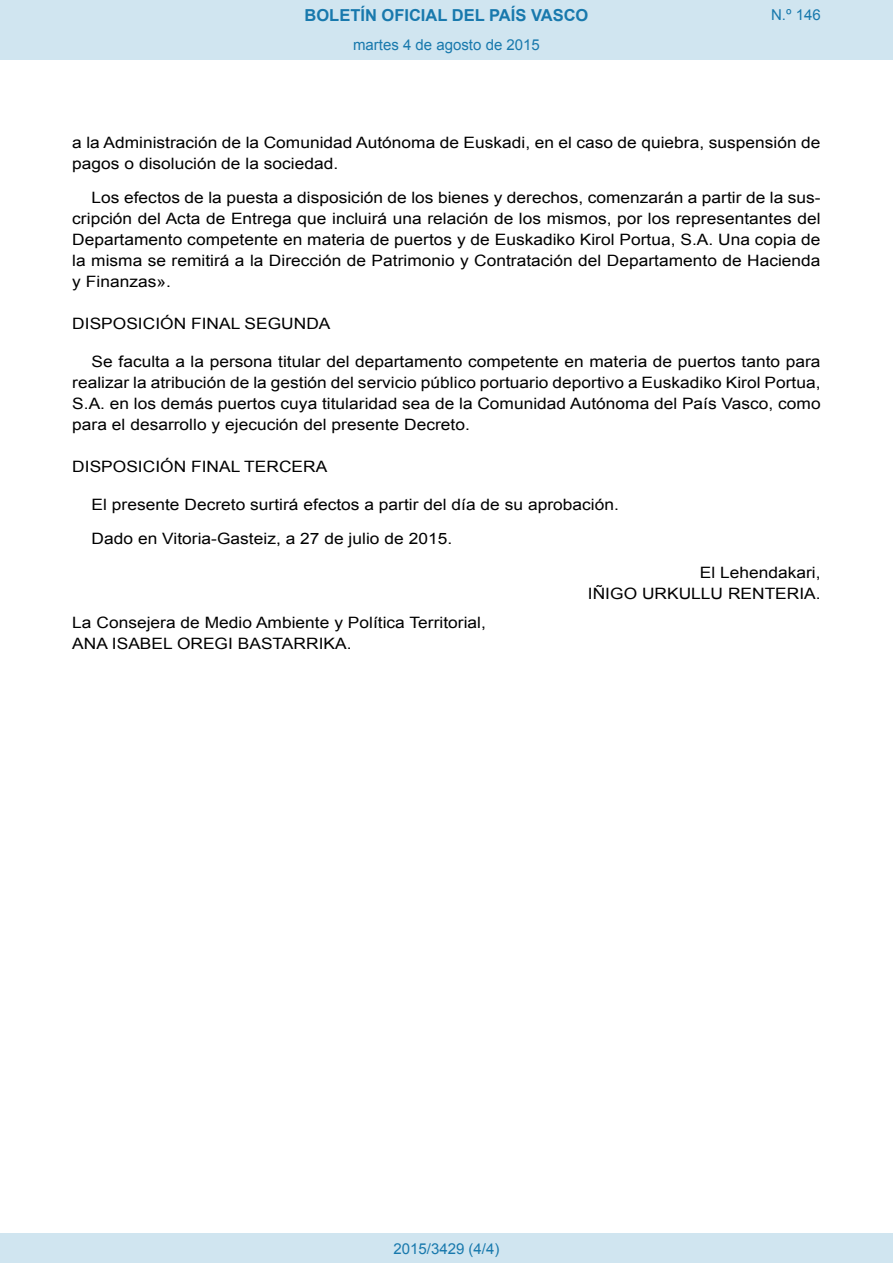
<style>
.page{position:relative;width:893px;height:1263px;background:#fff}
.page>*{position:absolute;margin:0;border:0;box-sizing:border-box;transform-origin:0 0}
.t1{font:700 16.5px "Arial";color:#1879ad}
.BOPVDetalle{font:15.6px/21px "Arial";color:#000;text-align:justify;scale:1.11 1}
.BOPVFirmaPuesto{font:15.6px "Arial";color:#000;scale:1.11 1}
.BOPVFirmaLugFec{font:15.6px "Arial";color:#000;scale:1.11 1}
.BOPVFirmaNombre{font:15.6px "Arial";color:#000;scale:1.11 1}
.BOPVDisposicionTitul{font:15.6px "Arial";color:#000;scale:1.11 1}
.BOPVDisposicion{font:15.6px "Arial";color:#000;scale:1.11 1}
.BOPVNombreLehen2{font:15.6px "Arial";color:#000;scale:1.11 1}
.BOPVPuestoLehen2{font:15.6px "Arial";color:#000;scale:1.11 1}
.Paginacion_Centro{font:15px "Arial";color:#1879ad}
</style>
<div class="page">
<div style="left:0;top:0;width:893px;height:60px;background:#d0e5f0"></div>
<div style="left:0;top:1233px;width:893px;height:30px;background:#d0e5f0"></div>
<p class="t1" style="left:305px;top:4px;width:285px">BOLETÍN OFICIAL DEL PAÍS VASCO</p>
<p class="Paginacion_Centro" style="left:353px;top:35px;width:188px">martes 4 de agosto de 2015</p>
<p class="Paginacion_Centro" style="left:771px;top:5px;width:51px">N.º 146</p>
<p class="BOPVDetalle" style="left:72px;top:132px;width:675px">a la Administración de la Comunidad Autónoma de Euskadi, en el caso de quiebra, suspensión de pagos o disolución de la sociedad.</p>
<p class="BOPVDetalle" style="left:72px;top:187px;width:676px;text-indent:19px">Los efectos de la puesta a disposición de los bienes y derechos, comenzarán a partir de la sus&shy;cripción del Acta de Entrega que incluirá una relación de los mismos, por los representantes del Departamento competente en materia de puertos y de Euskadiko Kirol Portua, S.A. Una copia de la misma se remitirá a la Dirección de Patrimonio y Contratación del Departamento de Hacienda y Finanzas».</p>
<p class="BOPVDisposicionTitul" style="left:72px;top:313px;width:234px">DISPOSICIÓN FINAL SEGUNDA</p>
<p class="BOPVDetalle" style="left:72px;top:351px;width:676px;text-indent:19px">Se faculta a la persona titular del departamento competente en materia de puertos tanto para realizar la atribución de la gestión del servicio público portuario deportivo a Euskadiko Kirol Portua, S.A. en los demás puertos cuya titularidad sea de la Comunidad Autónoma del País Vasco, como para el desarrollo y ejecución del presente Decreto.</p>
<p class="BOPVDisposicion" style="left:72px;top:457px;width:231px">DISPOSICIÓN FINAL TERCERA</p>
<p class="BOPVDetalle" style="left:92px;top:495px;width:476px">El presente Decreto surtirá efectos a partir del día de su aprobación.</p>
<p class="BOPVFirmaLugFec" style="left:92px;top:528px;width:326px">Dado en Vitoria-Gasteiz, a 27 de julio de 2015.</p>
<p class="BOPVPuestoLehen2" style="left:700px;top:562px;width:110px">El Lehendakari,</p>
<p class="BOPVNombreLehen2" style="left:588px;top:583px;width:211px">IÑIGO URKULLU RENTERIA.</p>
<p class="BOPVFirmaPuesto" style="left:72px;top:613px;width:374px">La Consejera de Medio Ambiente y Política Territorial,</p>
<p class="BOPVFirmaNombre" style="left:72px;top:634px;width:253px">ANA ISABEL OREGI BASTARRIKA.</p>
<p class="Paginacion_Centro" style="left:393px;top:1238px;width:107px">2015/3429 (4/4)</p>
</div>
